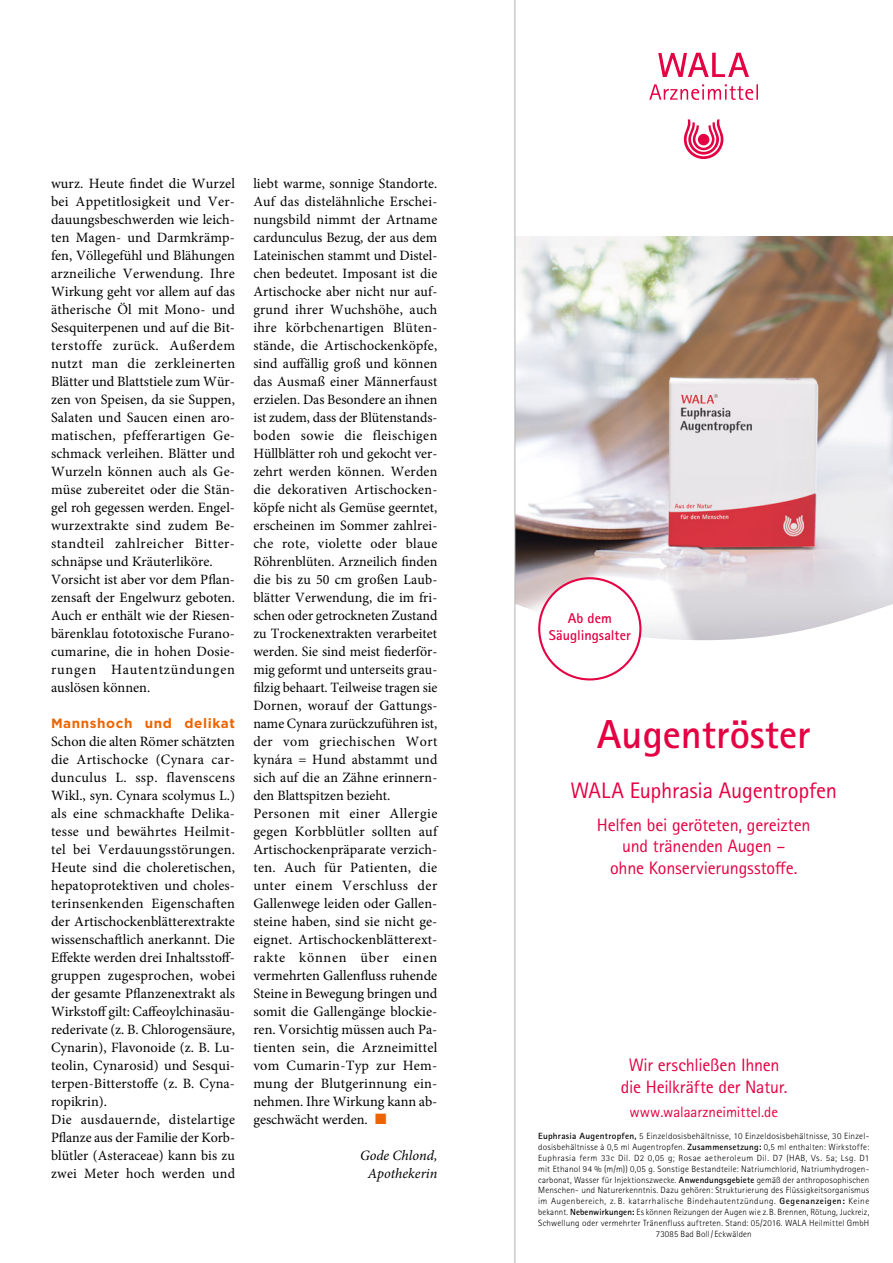
<style>
.page{position:relative;width:893px;height:1263px;background:#fff}
.page>*{position:absolute;margin:0;border:0;box-sizing:border-box;transform-origin:0 0}
.t1{font:700 40.5px "Rotis Sans Serif Pro";color:#e40042}
.t2{font:22.5px "Rotis Sans Serif Pro";letter-spacing:-.01em;color:#e40042}
.t3{font:18px/21.8px "Rotis Sans Serif Pro";letter-spacing:-.01em;color:#e40042;text-align:center}
.t4{font:15px "Rotis Sans Serif Pro";letter-spacing:-.005em;color:#e40042}
.Praxis_Grundtext{font:14.25px/18px "Minion Pro";letter-spacing:.01em;color:#000;text-align:justify}
.Praxis_Autor{font:italic 14.25px/18px "Minion Pro";color:#000;text-align:center}
.t5{font:700 14.25px/17.1px "Rotis Sans Serif Pro";color:#e40042;text-align:center}
.Praxis_Grundtext-2{font:700 13.5px "Gotham";letter-spacing:.045em;color:#ec6502}
.t6{font:300 9px/10.8px "Rotis Sans Serif Pro";letter-spacing:.02em;color:#000;text-align:center}
.s1{color:#ec6502}
.s2{font-weight:700}
</style>
<div class="page">
<img style="left:515px;top:237px;width:378px;height:357px">
<svg style="left:515px;top:594px;width:378px;height:142px"></svg>
<div style="left:539px;top:578px;width:101px;height:101px;background:#fff;border-radius:50%"></div>
<div style="left:538px;top:577px;width:103px;height:103px;border:2px solid #e40042;border-radius:50%"></div>
<svg style="left:684px;top:119px;width:39px;height:40px"></svg>
<div style="left:698px;top:134px;width:11px;height:11px;background:#e40042;border-radius:50%"></div>
<svg style="left:658px;top:53px;width:91px;height:24px"></svg>
<svg style="left:649px;top:84px;width:109px;height:16px"></svg>
<hr style="left:514px;top:0;width:1px;height:1263px;background:#b1b2b3">
<p class="Praxis_Grundtext" style="left:51px;top:175px;width:186px;text-align:left">wurz. Heute findet die Wurzel bei Appetitlosigkeit und Ver&shy;dauungsbeschwerden wie leich&shy;ten Magen- und Darmkrämp&shy;fen, Völlegefühl und Blähungen arzneiliche Verwendung. Ihre<br>Wirkung geht vor allem auf das ätherische Öl mit Mono- und<br>Sesquiterpenen und auf die Bit&shy;terstoffe zurück. Außerdem nutzt man die zerkleinerten<br>Blätter und Blattstiele zum Wür&shy;zen von Speisen, da sie Suppen,<br>Salaten und Saucen einen aro&shy;matischen, pfefferartigen Ge&shy;schmack verleihen. Blätter und<br>Wurzeln können auch als Ge&shy;müse zubereitet oder die Stän&shy;gel roh gegessen werden. Engel&shy;wurzextrakte sind zudem Be&shy;standteil zahlreicher Bitter&shy;schnäpse und Kräuterliköre.</p>
<p class="Praxis_Grundtext" style="left:51px;top:571px;width:186px">Vorsicht ist aber vor dem Pflan&shy;zensaft der Engelwurz geboten.<br>Auch er enthält wie der Riesen&shy;bärenklau fototoxische Furano&shy;cumarine, die in hohen Dosie&shy;rungen Hautentzündungen auslösen können.</p>
<p class="Praxis_Grundtext-2" style="left:51px;top:714px;width:186px">Mannshoch und delikat</p>
<p class="Praxis_Grundtext" style="left:51px;top:733px;width:186px;text-align:left">Schon die alten Römer schätzten die Artischocke (Cynara car&shy;dunculus L. ssp. flavenscens<br>Wikl., syn. Cynara scolymus L.) als eine schmackhafte Delika&shy;tesse und bewährtes Heilmit&shy;tel bei Verdauungsstörungen.<br>Heute sind die choleretischen, hepatoprotektiven und choles&shy;terinsenkenden Eigenschaften der Artischockenblätterextrakte wissenschaftlich anerkannt. Die<br>Effekte werden drei Inhaltsstoff&shy;gruppen zugesprochen, wobei der gesamte Pflanzenextrakt als<br>Wirkstoff gilt: Caffeoylchinasäu&shy;rederivate (z. B. Chlorogensäure,<br>Cynarin), Flavonoide (z. B. Lu&shy;teolin, Cynarosid) und Sesqui&shy;terpen-Bitterstoffe (z. B. Cyna&shy;ropikrin).</p>
<p class="Praxis_Grundtext" style="left:51px;top:1111px;width:186px">Die ausdauernde, distelartige Pflanze aus der Familie der Korb&shy;blütler (Asteraceae) kann bis zu zwei Meter hoch werden und</p>
<p class="Praxis_Grundtext" style="left:253px;top:175px;width:186px">liebt warme, sonnige Standorte.<br>Auf das distelähnliche Erschei&shy;nungsbild nimmt der Artname cardunculus Bezug, der aus dem Lateinischen stammt und Distel&shy;chen bedeutet. Imposant ist die Artischocke aber nicht nur auf&shy;grund ihrer Wuchshöhe, auch ihre körbchenartigen Blüten&shy;stände, die Artischockenköpfe, sind auffällig groß und können das Ausmaß einer Männerfaust erzielen. Das Besondere an ihnen ist zudem, dass der Blütenstands&shy;boden sowie die fleischigen Hüllblätter roh und gekocht ver&shy;zehrt werden können. Werden die dekorativen Artischocken&shy;köpfe nicht als Gemüse geerntet, erscheinen im Sommer zahlrei&shy;che rote, violette oder blaue Röhrenblüten. Arzneilich finden die bis zu 50 cm großen Laub&shy;blätter Verwendung, die im fri&shy;schen oder getrockneten Zustand zu Trockenextrakten verarbeitet werden. Sie sind meist fiederför&shy;mig geformt und unterseits grau&shy;filzig behaart. Teilweise tragen sie Dornen, worauf der Gattungs&shy;name Cynara zurückzuführen ist, der vom griechischen Wort kynára = Hund abstammt und sich auf die an Zähne erinnern&shy;den Blattspitzen bezieht.</p>
<p class="Praxis_Grundtext" style="left:253px;top:805px;width:186px">Personen mit einer Allergie gegen Korbblütler sollten auf Artischockenpräparate verzich&shy;ten. Auch für Patienten, die unter einem Verschluss der Gallenwege leiden oder Gallen&shy;steine haben, sind sie nicht ge&shy;eignet. Artischockenblätterext&shy;rakte können über einen vermehrten Gallenfluss ruhende Steine in Bewegung bringen und somit die Gallengänge blockie&shy;ren. Vorsichtig müssen auch Pa&shy;tienten sein, die Arzneimittel vom Cumarin-Typ zur Hem&shy;mung der Blutgerinnung ein&shy;nehmen. Ihre Wirkung kann ab&shy;geschwächt werden. <span class="s1">■</span></p>
<p class="Praxis_Autor" style="left:360px;top:1147px;width:79px">Gode Chlond,<br>Apothekerin</p>
<p class="t5" style="left:549px;top:609px;width:83px">Ab dem<br>Säuglingsalter</p>
<p class="t1" style="left:597px;top:708px;width:215px">Augentröster</p>
<p class="t2" style="left:570px;top:777px;width:268px">WALA Euphrasia Augentropfen</p>
<p class="t3" style="left:597px;top:814px;width:215px">Helfen bei geröteten, gereizten und tränenden Augen –<br>ohne Konservierungsstoffe.</p>
<p class="t3" style="left:621px;top:1055px;width:168px">Wir erschließen Ihnen die Heilkräfte der Natur.</p>
<p class="t4" style="left:629px;top:1103px;width:150px">www.walaarzneimittel.de</p>
<p class="t6" style="left:538px;top:1131px;width:333px"><span class="s2">Euphrasia Augentropfen,</span> 5 Einzeldosisbehältnisse, 10 Einzeldosisbehältnisse, 30 Einzel&shy;dosisbehältnisse à 0,5 ml Augentropfen. <span class="s2">Zusammensetzung:</span> 0,5 ml enthalten: Wirkstoffe:<br>Euphrasia ferm 33c Dil. D2 0,05 g; Rosae aetheroleum Dil. D7 (HAB, Vs. 5a; Lsg. D1 mit Ethanol 94 % (m/m)) 0,05 g. Sonstige Bestandteile: Natriumchlorid, Natriumhydrogen&shy;carbonat, Wasser für Injektionszwecke. <span class="s2">Anwendungsgebiete</span> gemäß der anthroposophischen Menschen- und Naturerkenntnis. Dazu gehören: Strukturierung des Flüssigkeitsorganismus im Augenbereich, z. B. katarrhalische Bindehautentzündung. <span class="s2">Gegenanzeigen:</span> Keine bekannt. <span class="s2">Nebenwirkungen:</span> Es können Reizungen der Augen wie z.B. Brennen, Rötung, Juckreiz, Schwellung oder vermehrter Tränenfluss auftreten. Stand: 05/2016. WALA Heilmittel GmbH 73085 Bad Boll/Eckwälden</p>
</div>
